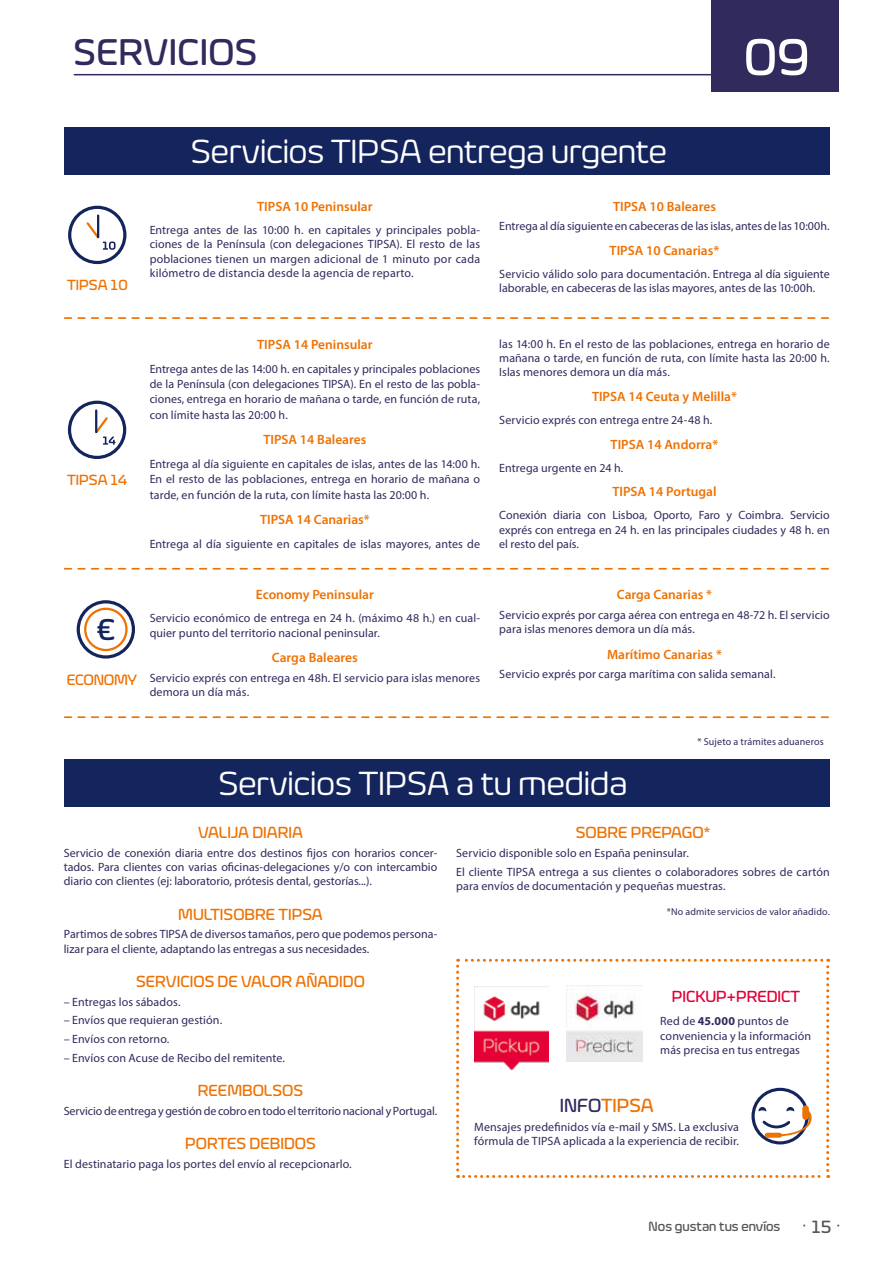
<style>
.page{position:relative;width:893px;height:1263px;background:#fff}
.page>*{position:absolute;margin:0;border:0;box-sizing:border-box;transform-origin:0 0}
.t1{font:500 52.5px "Eurosoft";color:#fff}
.t2{font:500 37.5px "Eurosoft";letter-spacing:.01em;color:#312a5d}
.t3{font:33.75px "Eurosoft";color:#fff}
.t4{font:500 30.6px "Eurosoft";color:#14255e}
.t5{font:500 19.2px "Eurosoft";color:#ee7203}
.t6{font:500 16.2px "Eurosoft";color:#ee7203}
.t7{font:500 16.2px "Eurosoft";color:#e40037}
.t8{font:500 15.15px "Eurosoft";letter-spacing:-.02em;color:#ee7203}
.t9{font:500 14.85px "Eurosoft";color:#ee7203}
.t10{font:600 13.5px "Myriad Pro";color:#ee7203}
.t11{font:500 13.5px "Eurosoft";color:#575756}
.t12{font:12px/14.4px "Myriad Pro";letter-spacing:.005em;color:#312a5d}
.t13{font:10.05px "Myriad Pro";letter-spacing:.01em;color:#312a5d}
.t14{font:9.9px "Myriad Pro";letter-spacing:.015em;color:#312a5d}
.s1{font-weight:700}
.s2{color:#312a5d}
.s3{font-size:18px}
</style>
<div class="page">
<hr style="left:74px;top:74px;width:756px;height:1px;background:#312a5d">
<div style="left:711px;top:0;width:128px;height:92px;background:#312a5d"></div>
<svg style="left:68px;top:401px;width:58px;height:58px"></svg>
<svg style="left:68px;top:206px;width:58px;height:58px"></svg>
<svg style="left:77px;top:600px;width:58px;height:59px"></svg>
<div style="left:64px;top:128px;width:766px;height:47px;background:#14255e"></div>
<svg style="left:65px;top:317px;width:763px;height:2px"></svg>
<svg style="left:65px;top:568px;width:763px;height:2px"></svg>
<svg style="left:65px;top:716px;width:763px;height:2px"></svg>
<div style="left:64px;top:759px;width:766px;height:48px;background:#14255e"></div>
<svg style="left:456px;top:959px;width:373px;height:219px"></svg>
<div style="left:802px;top:1105px;width:7px;height:15px;background:#ee7203;border-radius:3px"></div>
<img style="left:474px;top:987px;width:75px;height:82px">
<img style="left:567px;top:985px;width:75px;height:76px">
<h2 class="t2" style="left:74px;top:31px;width:185px">SERVICIOS</h2>
<h1 class="t1" style="left:744px;top:27px;width:67px">0 29</h1>
<p class="t9" style="left:67px;top:277px;width:62px">TIPSA 10</p>
<h3 class="t3" style="left:191px;top:133px;width:478px">Servicios TIPSA entrega urgente</h3>
<p class="t10" style="left:257px;top:198px;width:117px">TIPSA 10 Peninsular</p>
<p class="t12" style="left:150px;top:223px;width:332px;text-align:justify">Entrega antes de las 10:00 h. en capitales y principales pobla&shy;ciones de la Península (con delegaciones TIPSA). El resto de las poblaciones tienen un margen adicional de 1 minuto por cada kilómetro de distancia desde la agencia de reparto.</p>
<p class="t10" style="left:613px;top:198px;width:104px">TIPSA 10 Baleares</p>
<p class="t12" style="left:499px;top:219px;width:332px">Entrega al día siguiente en cabeceras de las islas, antes de las 10:00h.</p>
<p class="t10" style="left:610px;top:242px;width:111px">TIPSA 10 Canarias*</p>
<p class="t12" style="left:499px;top:266px;width:332px">Servicio válido solo para documentación. Entrega al día siguiente laborable, en cabeceras de las islas mayores, antes de las 10:00h.</p>
<p class="t9" style="left:67px;top:471px;width:62px">TIPSA 14</p>
<p class="t10" style="left:257px;top:336px;width:117px">TIPSA 14 Peninsular</p>
<p class="t12" style="left:150px;top:361px;width:332px;line-height:15.3px;text-align:justify">Entrega antes de las 14:00 h. en capitales y principales poblaciones de la Península (con delegaciones TIPSA). En el resto de las pobla&shy;ciones, entrega en horario de mañana o tarde, en función de ruta, con límite hasta las 20:00 h.</p>
<p class="t10" style="left:263px;top:431px;width:105px">TIPSA 14 Baleares</p>
<p class="t12" style="left:150px;top:456px;width:332px;line-height:15.3px;text-align:justify">Entrega al día siguiente en capitales de islas, antes de las 14:00 h.<br>En el resto de las poblaciones, entrega en horario de mañana o tarde, en función de la ruta, con límite hasta las 20:00 h.</p>
<p class="t10" style="left:260px;top:511px;width:111px">TIPSA 14 Canarias*</p>
<p class="t12" style="left:150px;top:537px;width:332px">Entrega al día siguiente en capitales de islas mayores, antes de</p>
<h3 class="t4" style="left:97px;top:612px;width:20px">€</h3>
<p class="t8" style="left:67px;top:671px;width:72px">ECONOMY</p>
<p class="t10" style="left:256px;top:586px;width:120px">Economy Peninsular</p>
<p class="t12" style="left:150px;top:611px;width:332px">Servicio económico de entrega en 24 h. (máximo 48 h.) en cual&shy;quier punto del territorio nacional peninsular.</p>
<p class="t10" style="left:272px;top:649px;width:87px">Carga Baleares</p>
<p class="t12" style="left:150px;top:670px;width:332px">Servicio exprés con entrega en 48h. El servicio para islas menores demora un día más.</p>
<p class="t12" style="left:499px;top:336px;width:332px;text-align:justify">las 14:00 h. En el resto de las poblaciones, entrega en horario de mañana o tarde, en función de ruta, con límite hasta las 20:00 h.<br>Islas menores demora un día más.</p>
<p class="t10" style="left:592px;top:388px;width:146px">TIPSA 14 Ceuta y Melilla*</p>
<p class="t12" style="left:499px;top:413px;width:215px">Servicio exprés con entrega entre 24-48 h.</p>
<p class="t10" style="left:611px;top:436px;width:109px">TIPSA 14 Andorra*</p>
<p class="t12" style="left:499px;top:460px;width:126px">Entrega urgente en 24 h.</p>
<p class="t10" style="left:612px;top:483px;width:106px">TIPSA 14 Portugal</p>
<p class="t12" style="left:499px;top:508px;width:332px;text-align:justify">Conexión diaria con Lisboa, Oporto, Faro y Coimbra. Servicio exprés con entrega en 24 h. en las principales ciudades y 48 h. en el resto del país.</p>
<p class="t10" style="left:617px;top:586px;width:97px">Carga Canarias *</p>
<p class="t12" style="left:499px;top:607px;width:332px">Servicio exprés por carga aérea con entrega en 48-72 h. El servicio para islas menores demora un día más.</p>
<p class="t10" style="left:607px;top:645px;width:116px">Marítimo Canarias *</p>
<p class="t12" style="left:499px;top:666px;width:278px">Servicio exprés por carga marítima con salida semanal.</p>
<p class="t13" style="left:697px;top:736px;width:128px">* Sujeto a trámites aduaneros</p>
<h3 class="t3" style="left:218px;top:764px;width:411px">Servicios TIPSA a tu medida</h3>
<h3 class="t6" style="left:198px;top:823px;width:106px">VALIJA DIARIA</h3>
<p class="t12" style="left:64px;top:845px;width:375px;text-align:justify">Servicio de conexión diaria entre dos destinos fijos con horarios concer&shy;tados. Para clientes con varias oficinas-delegaciones y/o con intercambio diario con clientes (ej: laboratorio, prótesis dental, gestorías...).</p>
<h3 class="t6" style="left:178px;top:905px;width:146px">MULTISOBRE TIPSA</h3>
<p class="t12" style="left:64px;top:927px;width:375px">Partimos de sobres TIPSA de diversos tamaños, pero que podemos persona&shy;lizar para el cliente, adaptando las entregas a sus necesidades.</p>
<h3 class="t6" style="left:136px;top:972px;width:230px">SERVICIOS DE VALOR AÑADIDO</h3>
<p class="t12" style="left:64px;top:994px;width:118px">– Entregas los sábados.</p>
<p class="t12" style="left:64px;top:1013px;width:160px">– Envíos que requieran gestión.</p>
<p class="t12" style="left:64px;top:1031px;width:107px">– Envíos con retorno.</p>
<p class="t12" style="left:64px;top:1050px;width:223px">– Envíos con Acuse de Recibo del remitente.</p>
<h3 class="t6" style="left:198px;top:1081px;width:107px">REEMBOLSOS</h3>
<p class="t12" style="left:64px;top:1103px;width:375px">Servicio de entrega y gestión de cobro en todo el territorio nacional y Portugal.</p>
<h3 class="t6" style="left:185px;top:1134px;width:132px">PORTES DEBIDOS</h3>
<p class="t12" style="left:64px;top:1156px;width:289px">El destinatario paga los portes del envío al recepcionarlo.</p>
<h3 class="t6" style="left:576px;top:823px;width:136px">SOBRE PREPAGO*</h3>
<p class="t12" style="left:456px;top:843px;width:375px;line-height:19px">Servicio disponible solo en España peninsular.<br>El cliente TIPSA entrega a sus clientes o colaboradores sobres de cartón</p>
<p class="t12" style="left:456px;top:879px;width:271px">para envíos de documentación y pequeñas muestras.</p>
<p class="t14" style="left:667px;top:905px;width:164px">*No admite servicios de valor añadido.</p>
<h3 class="t7" style="left:672px;top:987px;width:130px">PICKUP+PREDICT</h3>
<p class="t12" style="left:660px;top:1014px;width:152px">Red de <span class="s1">45.000</span> puntos de conveniencia y la información más precisa en tus entregas</p>
<h3 class="t5" style="left:560px;top:1094px;width:95px"><span class="s2">INFO</span>TIPSA</h3>
<p class="t12" style="left:474px;top:1119px;width:266px">Mensajes predefinidos vía e-mail y SMS. La exclusiva fórmula de TIPSA aplicada a la experiencia de recibir.</p>
<p class="t11" style="left:649px;top:1219px;width:195px">Nos gustan tus envíos <span class="s3">· 15 ·</span></p>
</div>
